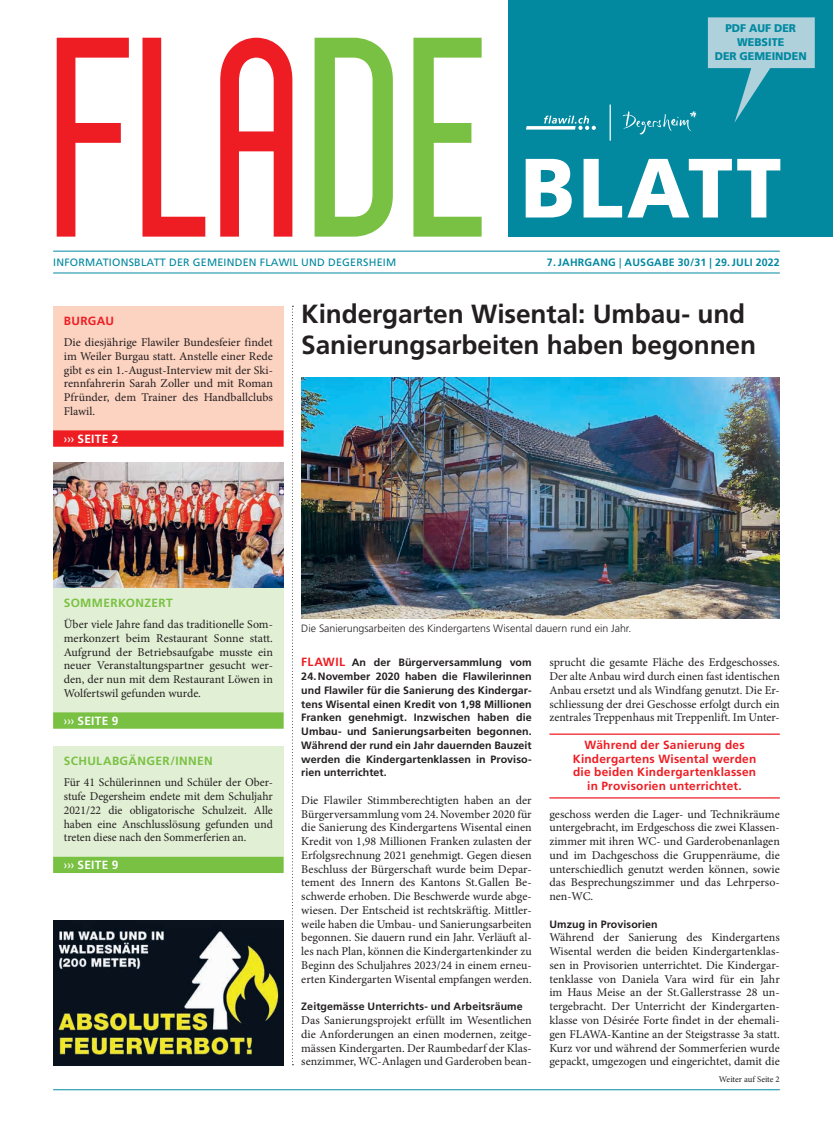
<style>
.page{position:relative;width:833px;height:1134px;background:#fff}
.page>*{position:absolute;margin:0;border:0;box-sizing:border-box;transform-origin:0 0}
.t1{font:284.12px "Sigward";color:#ee1d23;scale:.94 1}
.t2{font:900 84px "Frutiger LT Std";letter-spacing:.04em;color:#fff}
.t3{font:700 26.25px/31.2px "Frutiger LT Std";letter-spacing:-.005em;color:#231f20}
.t4{font:11.88px/13.8px "Minion Pro";color:#231f20;text-align:justify}
.t5{font:700 11.88px/13.8px "Frutiger LT Std";letter-spacing:.02em;color:#ee1d23;text-align:center}
.t6{font:700 11.88px "Frutiger LT Std";letter-spacing:.035em;color:#79c142}
.t7{font:700 11.88px "Frutiger LT Std";letter-spacing:.02em;color:#fff}
.t8{font:900 11.12px/13.9px "Frutiger LT Std";color:#0289a0;text-align:center;scale:.96 1}
.t9{font:700 10.62px/13.8px "Frutiger LT Std";letter-spacing:.005em;color:#231f20;text-align:justify}
.t10{font:300 10.62px "Frutiger LT Std";color:#231f20}
.t11{font:10.62px "Frutiger LT Std";letter-spacing:.02em;color:#0289a0}
.t12{font:700 10.62px "Frutiger LT Std";letter-spacing:.02em;color:#0289a0}
.t13{font:8.75px "Minion Pro";letter-spacing:-.005em;color:#231f20}
.s1{color:#79c142}
.s2{font-weight:400}
.s3{font-size:11.88px;color:#ee1d23}
</style>
<div class="page">
<hr style="left:53px;top:251px;width:727px;height:1px;background:#0289a0">
<hr style="left:53px;top:272px;width:727px;height:1px;background:#0289a0">
<div style="left:508px;top:0;width:325px;height:237px;background:#0289a0"></div>
<svg style="left:526px;top:116px;width:70px;height:14px"></svg>
<svg style="left:622px;top:111px;width:75px;height:24px"></svg>
<hr style="left:609px;top:105px;width:2px;height:36px;background:#fff">
<svg style="left:708px;top:17px;width:106px;height:106px"></svg>
<hr style="left:53px;top:1089px;width:727px;height:1px;background:#0289a0">
<svg style="left:292px;top:306px;width:1px;height:759px"></svg>
<div style="left:53px;top:306px;width:230px;height:140px;background:#fcd2c0"></div>
<div style="left:53px;top:430px;width:230px;height:17px;background:#ee1d23"></div>
<hr style="left:549px;top:733px;width:231px;height:2px;background:#ee1d23">
<hr style="left:549px;top:797px;width:231px;height:1px;background:#ee1d23">
<img style="left:53px;top:921px;width:230px;height:144px">
<div style="left:53px;top:746px;width:230px;height:127px;background:#e1efd4"></div>
<div style="left:53px;top:857px;width:230px;height:16px;background:#79c142"></div>
<div style="left:53px;top:588px;width:230px;height:140px;background:#e1efd4"></div>
<div style="left:53px;top:712px;width:230px;height:17px;background:#79c142"></div>
<img style="left:53px;top:463px;width:230px;height:125px">
<img style="left:301px;top:378px;width:479px;height:240px">
<h1 class="t1" style="left:57px;top:18px;width:472px">FlA<span class="s1">DE</span></h1>
<p class="t11" style="left:53px;top:256px;width:344px">INFORMATIONSBLATT DER GEMEINDEN FLAWIL UND DEGERSHEIM</p>
<p class="t8" style="left:714px;top:21px;width:98px">PDF AUF DER<br>WEBSITE<br>DER GEMEINDEN</p>
<h2 class="t2" style="left:521px;top:137px;width:262px">BLATT</h2>
<p class="t12" style="left:547px;top:256px;width:234px">7.JAHRGANG <span class="s2">|</span> AUSGABE 30/31 | 29.JULI 2022</p>
<p class="t5" style="left:64px;top:314px;width:52px">BURGAU</p>
<p class="t4" style="left:64px;top:335px;width:211px">Die diesjährige Flawiler Bundesfeier findet im Weiler Burgau statt. Anstelle einer Rede gibt es ein 1.-August-Interview mit der Ski&shy;rennfahrerin Sarah Zoller und mit Roman Pfründer, dem Trainer des Handballclubs Flawil.</p>
<p class="t7" style="left:64px;top:432px;width:56px"><span class="s2">›››</span> SEITE 2</p>
<h3 class="t3" style="left:301px;top:298px;width:456px">Kindergarten Wisental: Umbau- und<br>Sanierungsarbeiten haben begonnen</h3>
<p class="t6" style="left:64px;top:596px;width:110px">SOMMERKONZERT</p>
<p class="t4" style="left:64px;top:617px;width:211px">Über viele Jahre fand das traditionelle Som&shy;merkonzert beim Restaurant Sonne statt.<br>Aufgrund der Betriebsaufgabe musste ein neuer Veranstaltungspartner gesucht wer&shy;den, der nun mit dem Restaurant Löwen in Wolfertswil gefunden wurde.</p>
<p class="t7" style="left:64px;top:714px;width:56px"><span class="s2">›››</span> SEITE 9</p>
<p class="t6" style="left:64px;top:754px;width:150px">SCHULABGÄNGER/INNEN</p>
<p class="t4" style="left:64px;top:776px;width:211px">Für 41 Schülerinnen und Schüler der Ober&shy;stufe Degersheim endete mit dem Schuljahr 2021/22 die obligatorische Schulzeit. Alle haben eine Anschlusslösung gefunden und treten diese nach den Sommerferien an.</p>
<p class="t7" style="left:64px;top:858px;width:56px"><span class="s2">›››</span> SEITE 9</p>
<p class="t10" style="left:301px;top:622px;width:332px">Die Sanierungsarbeiten des Kindergartens Wisental dauern rund ein Jahr.</p>
<p class="t9" style="left:301px;top:656px;width:232px"><span class="s3">FLAWIL</span> An der Bürgerversammlung vom 24.November 2020 haben die Flawilerinnen und Flawiler für die Sanierung des Kindergar&shy;tens Wisental einen Kredit von 1,98 Millionen Franken genehmigt. Inzwischen haben die Umbau- und Sanierungsarbeiten begonnen.<br>Während der rund ein Jahr dauernden Bauzeit werden die Kindergartenklassen in Proviso&shy;rien unterrichtet.</p>
<p class="t4" style="left:301px;top:793px;width:232px">Die Flawiler Stimmberechtigten haben an der Bürgerversammlung vom 24.November 2020 für die Sanierung des Kindergartens Wisental einen Kredit von 1,98 Millionen Franken zulasten der Erfolgsrechnung 2021 genehmigt. Gegen diesen Beschluss der Bürgerschaft wurde beim Depar&shy;tement des Innern des Kantons St.Gallen Be&shy;schwerde erhoben. Die Beschwerde wurde abge&shy;wiesen. Der Entscheid ist rechtskräftig. Mittler&shy;weile haben die Umbau- und Sanierungsarbeiten begonnen. Sie dauern rund ein Jahr. Verläuft al&shy;les nach Plan, können die Kindergartenkinder zu Beginn des Schuljahres 2023/24 in einem erneu&shy;erten Kindergarten Wisental empfangen werden.</p>
<p class="t9" style="left:301px;top:1000px;width:223px">Zeitgemässe Unterrichts- und Arbeitsräume</p>
<p class="t4" style="left:301px;top:1013px;width:232px">Das Sanierungsprojekt erfüllt im Wesentlichen die Anforderungen an einen modernen, zeitge&shy;mässen Kindergarten. Der Raumbedarf der Klas&shy;senzimmer, WC-Anlagen und Garderoben bean-</p>
<p class="t4" style="left:549px;top:656px;width:232px">sprucht die gesamte Fläche des Erdgeschosses.<br>Der alte Anbau wird durch einen fast identischen Anbau ersetzt und als Windfang genutzt. Die Er&shy;schliessung der drei Geschosse erfolgt durch ein zentrales Treppenhaus mit Treppenlift. Im Unter-</p>
<p class="t5" style="left:573px;top:738px;width:185px">Während der Sanierung des<br>Kindergartens Wisental werden die beiden Kindergartenklassen in Provisorien unterrichtet.</p>
<p class="t4" style="left:549px;top:807px;width:232px">geschoss werden die Lager- und Technikräume untergebracht, im Erdgeschoss die zwei Klassen&shy;zimmer mit ihren WC- und Garderobenanlagen und im Dachgeschoss die Gruppenräume, die unterschiedlich genutzt werden können, sowie das Besprechungszimmer und das Lehrperso&shy;nen-WC.</p>
<p class="t9" style="left:549px;top:917px;width:110px">Umzug in Provisorien</p>
<p class="t4" style="left:549px;top:931px;width:232px">Während der Sanierung des Kindergartens Wisental werden die beiden Kindergartenklas&shy;sen in Provisorien unterrichtet. Die Kindergar&shy;tenklasse von Daniela Vara wird für ein Jahr im Haus Meise an der St.Gallerstrasse 28 un&shy;tergebracht. Der Unterricht der Kindergarten&shy;klasse von Désirée Forte findet in der ehemali&shy;gen FLAWA-Kantine an der Steigstrasse 3a statt.<br>Kurz vor und während der Sommerferien wurde gepackt, umgezogen und eingerichtet, damit die</p>
<p class="t13" style="left:719px;top:1073px;width:62px">Weiter auf Seite 2</p>
</div>
